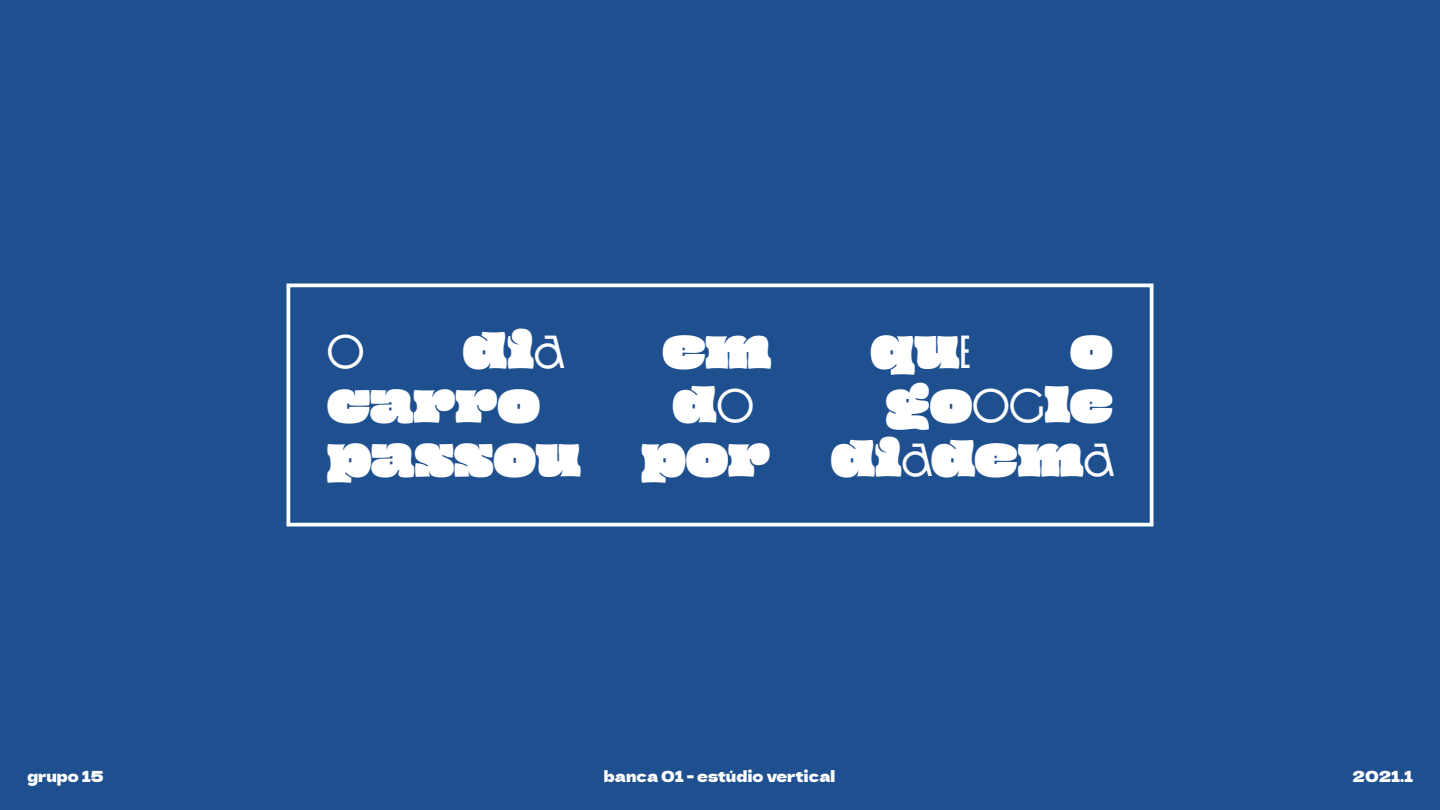
<style>
.page{position:relative;width:1440px;height:810px;background:#1e4f8f}
.page>*{position:absolute;margin:0;border:0;box-sizing:border-box;transform-origin:0 0}
.t1{font:45px "Oi";color:#fff}
.t2{font:45px "Organ Grinder";color:#fff}
.t3{font:15px "Dela Gothic One";color:#fff}
.s1{font-family:"Organ Grinder"}
</style>
<div class="page">
<div style="left:286px;top:284px;width:868px;height:242px;border:4px solid #fff"></div>
<p class="t2" style="left:327px;top:327px;width:38px">O</p>
<p class="t1" style="left:463px;top:326px;width:102px">di<span class="s1">A</span></p>
<p class="t1" style="left:662px;top:326px;width:111px">em</p>
<p class="t1" style="left:871px;top:326px;width:102px">qu<span class="s1">E</span></p>
<p class="t1" style="left:1070px;top:326px;width:44px">o</p>
<p class="t1" style="left:327px;top:380px;width:215px">carro</p>
<p class="t1" style="left:672px;top:380px;width:83px">d<span class="s1">O</span></p>
<p class="t1" style="left:886px;top:380px;width:229px">go<span class="s1">Og</span>le</p>
<p class="t1" style="left:327px;top:434px;width:256px">passou</p>
<p class="t1" style="left:641px;top:434px;width:131px">por</p>
<p class="t1" style="left:831px;top:434px;width:284px">di<span class="s1">A</span>dem<span class="s1">A</span></p>
<p class="t3" style="left:27px;top:765px;width:78px">grupo 15</p>
<p class="t3" style="left:604px;top:765px;width:233px">banca 01 - estúdio vertical</p>
<p class="t3" style="left:1352px;top:765px;width:62px">2021.1</p>
</div>
